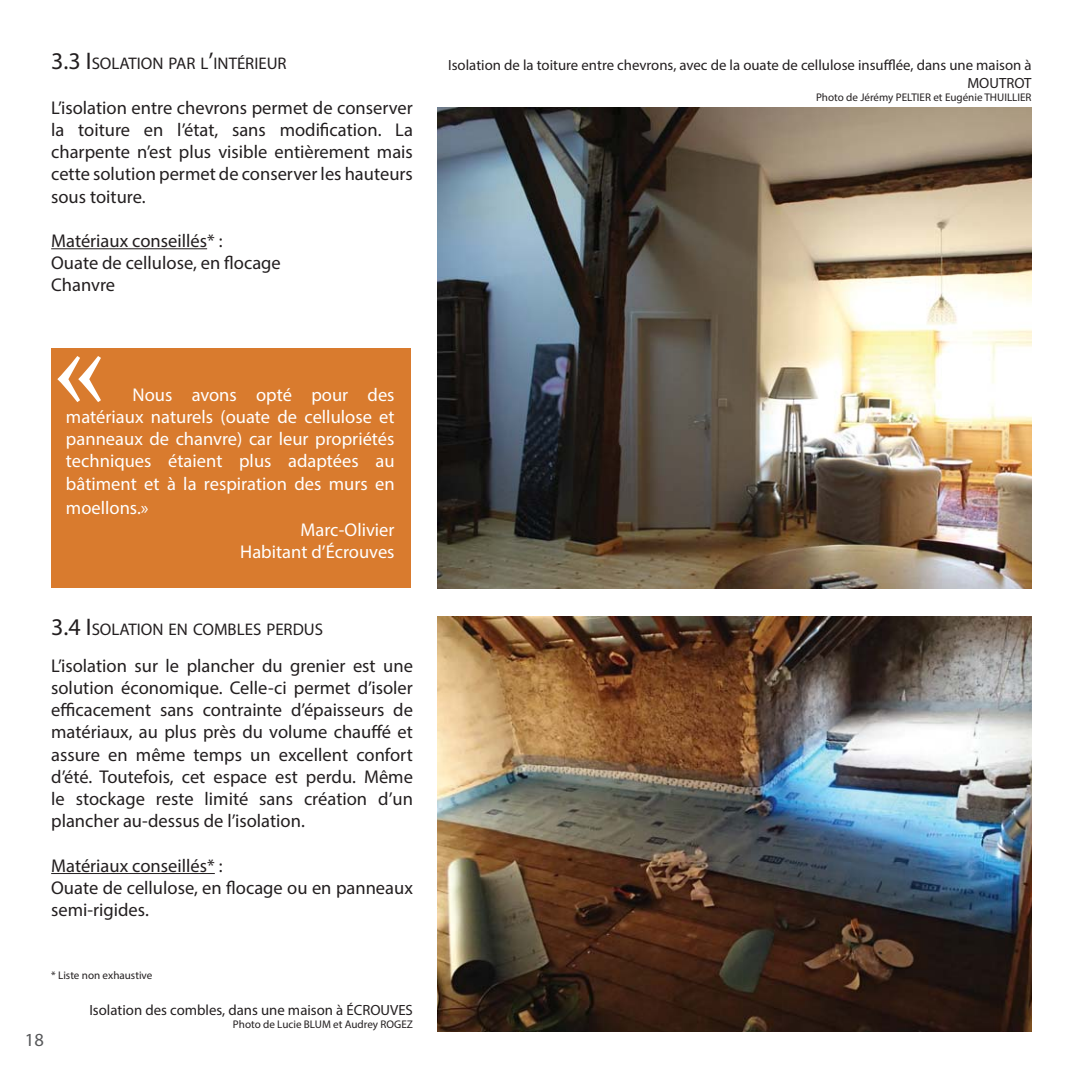
<style>
.page{position:relative;width:1084px;height:1085px;background:#fff}
.page>*{position:absolute;margin:0;border:0;box-sizing:border-box;transform-origin:0 0}
.t1{font:125.8px "Minion Pro";color:#fff}
.t2{font:18.4px/22.2px "Myriad Pro";color:#231f20;text-align:justify}
.t3{font:18.4px/22.2px "Myriad Pro";color:#fff;text-align:justify}
.t4{font:18.4px "Myriad Pro";color:#58595b}
.t5{font:16.8px "Myriad Pro";color:#231f20}
.t6{font:14.8px/17.8px "Myriad Pro";color:#231f20;text-align:right}
.t7{font:11px "Myriad Pro";color:#231f20}
.s1{font-size:24px}
</style>
<div class="page">
<hr style="left:51px;top:873px;width:164px;height:1px;background:#231f20">
<hr style="left:51px;top:248px;width:156px;height:1px;background:#231f20">
<img style="left:438px;top:108px;width:594px;height:481px">
<img style="left:438px;top:616px;width:594px;height:416px">
<div style="left:51px;top:348px;width:359px;height:240px;background:#d97b2e"></div>
<p class="t5" style="left:51px;top:54px;width:237px"><span class="s1">3.3 I</span>SOLATION PAR L<span class="s1">’</span>INTÉRIEUR</p>
<p class="t6" style="left:448px;top:57px;width:585px">Isolation de la toiture entre chevrons, avec de la ouate de cellulose insufflée, dans une maison à<br>MOUTROT</p>
<p class="t7" style="left:816px;top:93px;width:217px">Photo de Jérémy PELTIER et Eugénie THUILLIER</p>
<p class="t2" style="left:51px;top:98px;width:363px">L’isolation entre chevrons permet de conserver la toiture en l’état, sans modification. La charpente n’est plus visible entièrement mais cette solution permet de conserver les hauteurs sous toiture.</p>
<p class="t2" style="left:51px;top:231px;width:231px;text-align:left">Matériaux conseillés* :<br>Ouate de cellulose, en flocage<br>Chanvre</p>
<h1 class="t1" style="left:51px;top:290px;width:57px">«</h1>
<p class="t3" style="left:66px;top:384px;width:330px;text-indent:67px">Nous avons opté pour des matériaux naturels (ouate de cellulose et panneaux de chanvre) car leur propriétés techniques étaient plus adaptées au bâtiment et à la respiration des murs en</p>
<p class="t3" style="left:66px;top:498px;width:84px">moellons.»</p>
<p class="t3" style="left:240px;top:520px;width:156px;text-align:right">Marc-Olivier<br>Habitant d’Écrouves</p>
<p class="t5" style="left:51px;top:619px;width:273px"><span class="s1">3.4 I</span>SOLATION EN COMBLES PERDUS</p>
<p class="t2" style="left:51px;top:655px;width:363px">L’isolation sur le plancher du grenier est une solution économique. Celle-ci permet d’isoler efficacement sans contrainte d’épaisseurs de matériaux, au plus près du volume chauffé et assure en même temps un excellent confort d’été. Toutefois, cet espace est perdu. Même le stockage reste limité sans création d’un plancher au-dessus de l’isolation.</p>
<p class="t2" style="left:51px;top:855px;width:363px;text-align:left">Matériaux conseillés* :<br>Ouate de cellulose, en flocage ou en panneaux semi-rigides.</p>
<p class="t7" style="left:51px;top:970px;width:103px">* Liste non exhaustive</p>
<p class="t4" style="left:25px;top:1032px;width:20px">18</p>
<p class="t6" style="left:89px;top:1002px;width:325px">Isolation des combles, dans une maison à ÉCROUVES</p>
<p class="t7" style="left:233px;top:1020px;width:181px">Photo de Lucie BLUM et Audrey ROGEZ</p>
</div>
